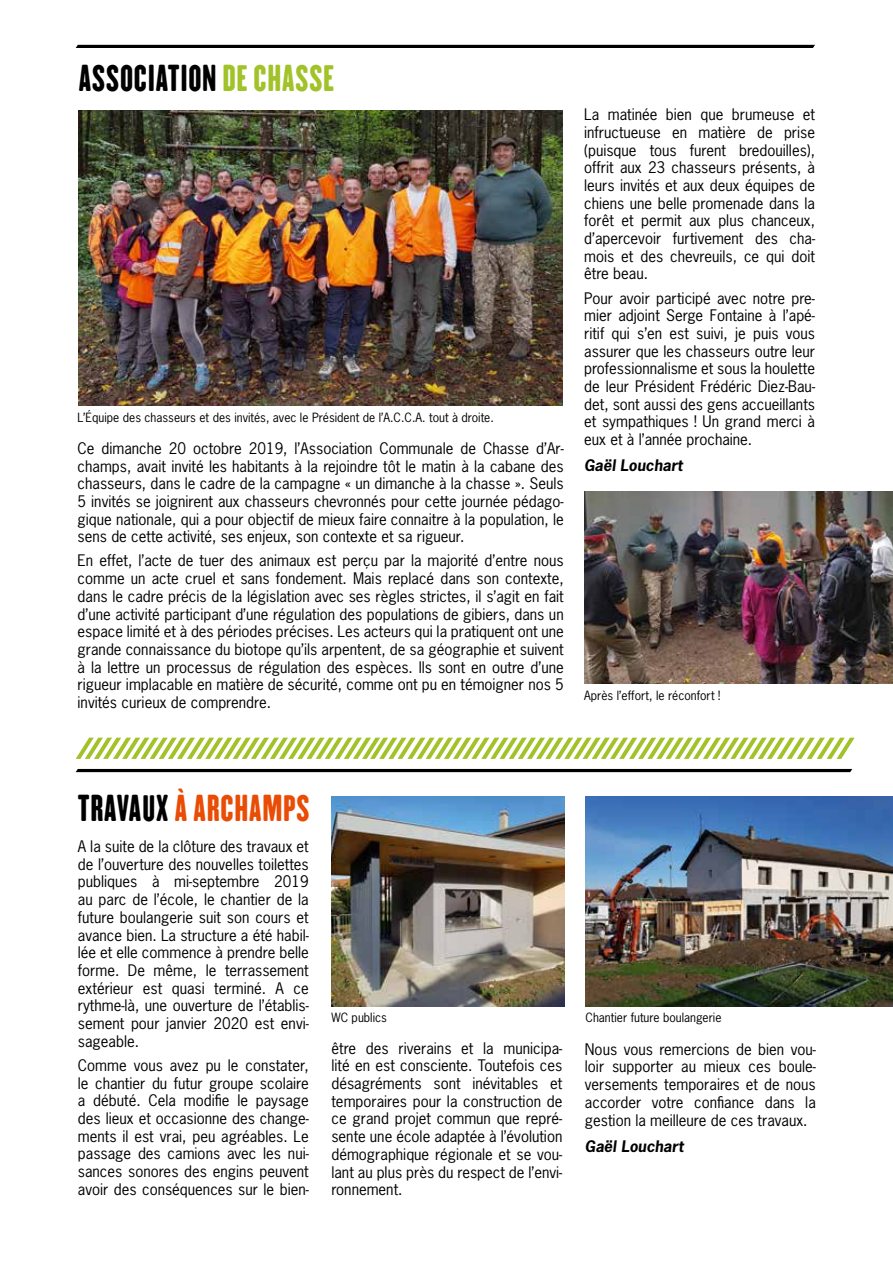
<style>
.page{position:relative;width:893px;height:1263px;background:#fff}
.page>*{position:absolute;margin:0;border:0;box-sizing:border-box;transform-origin:0 0}
.t1{font:33px "H.H.Samuel";letter-spacing:.02em;color:#000}
.t2{font:33px "H.H.Samuel";letter-spacing:.02em;color:#e94c05}
.t3{font:15px/17.7px "Porsche News Gothic";color:#000;text-align:justify}
.t4{font:italic 700 15px "Porsche News Gothic";color:#000}
.t5{font:12px "Porsche News Gothic";color:#000}
.s1{color:#a1c229}
.s2{color:#000}
</style>
<div class="page">
<hr style="left:76px;top:45px;width:739px;height:3px;background:#000">
<img style="left:79px;top:111px;width:483px;height:294px">
<img style="left:584px;top:491px;width:309px;height:193px">
<img style="left:331px;top:796px;width:233px;height:210px">
<img style="left:586px;top:796px;width:307px;height:210px">
<hr style="left:76px;top:769px;width:776px;height:3px;background:#000">
<svg style="left:76px;top:738px;width:779px;height:21px"></svg>
<h1 class="t1" style="left:79px;top:57px;width:257px">ASSOCIATION <span class="s1">DE CHASSE</span></h1>
<p class="t5" style="left:78px;top:410px;width:418px">L’Équipe des chasseurs et des invités, avec le Président de l’A.C.C.A. tout à droite.</p>
<p class="t3" style="left:78px;top:439px;width:488px">Ce dimanche 20 octobre 2019, l’Association Communale de Chasse d’Ar&shy;champs, avait invité les habitants à la rejoindre tôt le matin à la cabane des chasseurs, dans le cadre de la campagne « un dimanche à la chasse ». Seuls 5 invités se joignirent aux chasseurs chevronnés pour cette journée pédago&shy;gique nationale, qui a pour objectif de mieux faire connaitre à la population, le sens de cette activité, ses enjeux, son contexte et sa rigueur.</p>
<p class="t3" style="left:78px;top:552px;width:488px">En effet, l’acte de tuer des animaux est perçu par la majorité d’entre nous comme un acte cruel et sans fondement. Mais replacé dans son contexte, dans le cadre précis de la législation avec ses règles strictes, il s’agit en fait d’une activité participant d’une régulation des populations de gibiers, dans un espace limité et à des périodes précises. Les acteurs qui la pratiquent ont une grande connaissance du biotope qu’ils arpentent, de sa géographie et suivent à la lettre un processus de régulation des espèces. Ils sont en outre d’une rigueur implacable en matière de sécurité, comme ont pu en témoigner nos 5 invités curieux de comprendre.</p>
<p class="t3" style="left:584px;top:105px;width:232px">La matinée bien que brumeuse et infructueuse en matière de prise (puisque tous furent bredouilles), offrit aux 23 chasseurs présents, à leurs invités et aux deux équipes de chiens une belle promenade dans la forêt et permit aux plus chanceux, d’apercevoir furtivement des cha&shy;mois et des chevreuils, ce qui doit être beau.</p>
<p class="t3" style="left:584px;top:289px;width:232px">Pour avoir participé avec notre pre&shy;mier adjoint Serge Fontaine à l’apé&shy;ritif qui s’en est suivi, je puis vous assurer que les chasseurs outre leur professionnalisme et sous la houlette de leur Président Frédéric Diez-Bau&shy;det, sont aussi des gens accueillants et sympathiques ! Un grand merci à eux et à l’année prochaine.</p>
<p class="t4" style="left:584px;top:456px;width:100px">Gaël Louchart</p>
<p class="t5" style="left:584px;top:687px;width:138px">Après l’effort, le réconfort !</p>
<h1 class="t2" style="left:78px;top:786px;width:233px"><span class="s2">TRAVAUX</span> À ARCHAMPS</h1>
<p class="t3" style="left:78px;top:837px;width:232px">A la suite de la clôture des travaux et de l’ouverture des nouvelles toilettes publiques à mi-septembre 2019 au parc de l’école, le chantier de la future boulangerie suit son cours et avance bien. La structure a été habil&shy;lée et elle commence à prendre belle forme. De même, le terrassement extérieur est quasi terminé. A ce rythme-là, une ouverture de l’établis&shy;sement pour janvier 2020 est envi&shy;sageable.</p>
<p class="t3" style="left:78px;top:1056px;width:232px">Comme vous avez pu le constater, le chantier du futur groupe scolaire a débuté. Cela modifie le paysage des lieux et occasionne des change&shy;ments il est vrai, peu agréables. Le passage des camions avec les nui&shy;sances sonores des engins peuvent avoir des conséquences sur le bien-</p>
<p class="t5" style="left:331px;top:1010px;width:57px">WC publics</p>
<p class="t5" style="left:586px;top:1010px;width:137px">Chantier future boulangerie</p>
<p class="t3" style="left:331px;top:1039px;width:232px">être des riverains et la municipa&shy;lité en est consciente. Toutefois ces désagréments sont inévitables et temporaires pour la construction de ce grand projet commun que repré&shy;sente une école adaptée à l’évolution démographique régionale et se vou&shy;lant au plus près du respect de l’envi&shy;ronnement.</p>
<p class="t3" style="left:585px;top:1040px;width:232px">Nous vous remercions de bien vou&shy;loir supporter au mieux ces boule&shy;versements temporaires et de nous accorder votre confiance dans la gestion la meilleure de ces travaux.</p>
<p class="t4" style="left:585px;top:1136px;width:100px">Gaël Louchart</p>
</div>
